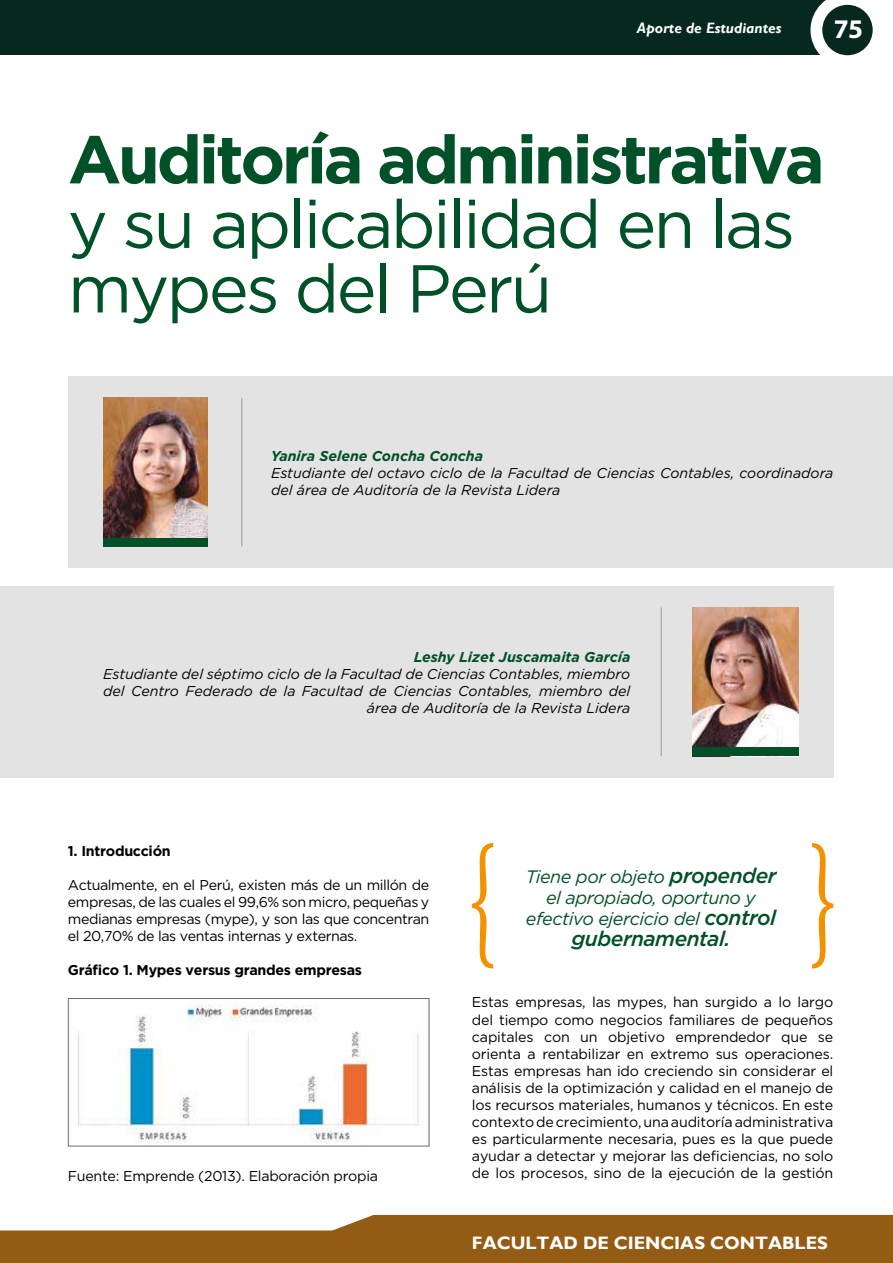
<style>
.page{position:relative;width:893px;height:1263px;background:#fff}
.page>*{position:absolute;margin:0;border:0;box-sizing:border-box;transform-origin:0 0}
.t1{font:67.5px/64.5px "Gotham";letter-spacing:-.04em;color:#005028}
.t2{font:700 67.5px "Gotham";letter-spacing:-.05em;color:#005028}
.t3{font:700 27px "Myriad Pro";color:#fff}
.t4{font:italic 500 21px "Gotham";letter-spacing:-.025em;color:#005028}
.t5{font:italic 18px/21px "Gotham";letter-spacing:-.025em;color:#005028;text-align:center}
.t6{font:700 18px "Gill Sans";color:#fff}
.t7{font:italic 700 15px "Gill Sans";color:#fff}
.t8{font:14.25px/17.1px "Gotham";letter-spacing:-.02em;color:#000;text-align:justify}
.t9{font:italic 14.25px/17.1px "Gotham";color:#000}
.t10{font:italic 700 14.25px "Gotham";color:#005028}
.t11{font:700 14.25px "Gotham";letter-spacing:-.02em;color:#000}
.s1{font-weight:500;font-size:21px}
</style>
<div class="page">
<div style="left:0;top:0;width:850px;height:55px;background:#06281f"></div>
<svg style="left:810px;top:0;width:62px;height:56px"></svg>
<div style="left:822px;top:5px;width:51px;height:50px;background:#06281f;border-radius:50%"></div>
<svg style="left:1px;top:1215px;width:892px;height:48px;background:#a06f31"></svg>
<hr style="left:0;top:1230px;width:1px;height:33px;background:#935b14">
<img style="left:78px;top:1000px;width:343px;height:144px">
<div style="left:68px;top:998px;width:361px;height:148px;border:1px solid #706f6f"></div>
<div style="left:68px;top:376px;width:825px;height:192px;background:#e3e3e3"></div>
<hr style="left:241px;top:398px;width:1px;height:149px;background:#9d9d9c">
<img style="left:103px;top:398px;width:105px;height:140px">
<div style="left:103px;top:538px;width:105px;height:9px;background:#005028"></div>
<div style="left:0;top:586px;width:833px;height:191px;background:#e3e3e3"></div>
<hr style="left:661px;top:607px;width:1px;height:149px;background:#9d9d9c">
<img style="left:692px;top:607px;width:106px;height:141px">
<div style="left:692px;top:748px;width:106px;height:8px;background:#005028"></div>
<svg style="left:472px;top:843px;width:21px;height:125px"></svg>
<svg style="left:812px;top:843px;width:21px;height:125px"></svg>
<p class="t7" style="left:637px;top:19px;width:146px">Aporte de Estudiantes</p>
<h2 class="t3" style="left:834px;top:12px;width:31px">75</h2>
<h1 class="t2" style="left:68px;top:120px;width:758px">Auditoría administrativa</h1>
<h1 class="t1" style="left:68px;top:191px;width:729px">y su aplicabilidad en las mypes del Perú</h1>
<p class="t10" style="left:271px;top:447px;width:214px">Yanira Selene Concha Concha</p>
<p class="t9" style="left:271px;top:464px;width:564px">Estudiante del octavo ciclo de la Facultad de Ciencias Contables, coordinadora del área de Auditoría de la Revista Lidera</p>
<p class="t10" style="left:414px;top:648px;width:218px">Leshy Lizet Juscamaita García</p>
<p class="t9" style="left:103px;top:665px;width:529px;text-align:right">Estudiante del séptimo ciclo de la Facultad de Ciencias Contables, miembro del Centro Federado de la Facultad de Ciencias Contables, miembro del área de Auditoría de la Revista Lidera</p>
<p class="t11" style="left:68px;top:842px;width:104px">1. Introducción</p>
<p class="t8" style="left:68px;top:876px;width:363px">Actualmente, en el Perú, existen más de un millón de empresas, de las cuales el 99,6% son micro, pequeñas y medianas empresas (mype), y son las que concentran el 20,70% de las ventas internas y externas.</p>
<p class="t11" style="left:68px;top:962px;width:296px">Gráfico 1. Mypes versus grandes empresas</p>
<p class="t8" style="left:68px;top:1167px;width:312px">Fuente: Emprende (2013). Elaboración propia</p>
<p class="t5" style="left:526px;top:866px;width:252px">Tiene por objeto <span class="s1">propender </span>el apropiado, oportuno y efectivo ejercicio del <span class="s1">control</span></p>
<h3 class="t4" style="left:571px;top:926px;width:161px">gubernamental.</h3>
<p class="t8" style="left:472px;top:993px;width:363px">Estas empresas, las mypes, han surgido a lo largo del tiempo como negocios familiares de pequeños capitales con un objetivo emprendedor que se orienta a rentabilizar en extremo sus operaciones.<br>Estas empresas han ido creciendo sin considerar el análisis de la optimización y calidad en el manejo de los recursos materiales, humanos y técnicos. En este contexto de crecimiento, una auditoría administrativa es particularmente necesaria, pues es la que puede ayudar a detectar y mejorar las deficiencias, no solo de los procesos, sino de la ejecución de la gestión</p>
<p class="t6" style="left:472px;top:1232px;width:358px">FACULTAD DE CIENCIAS CONTABLES</p>
</div>
